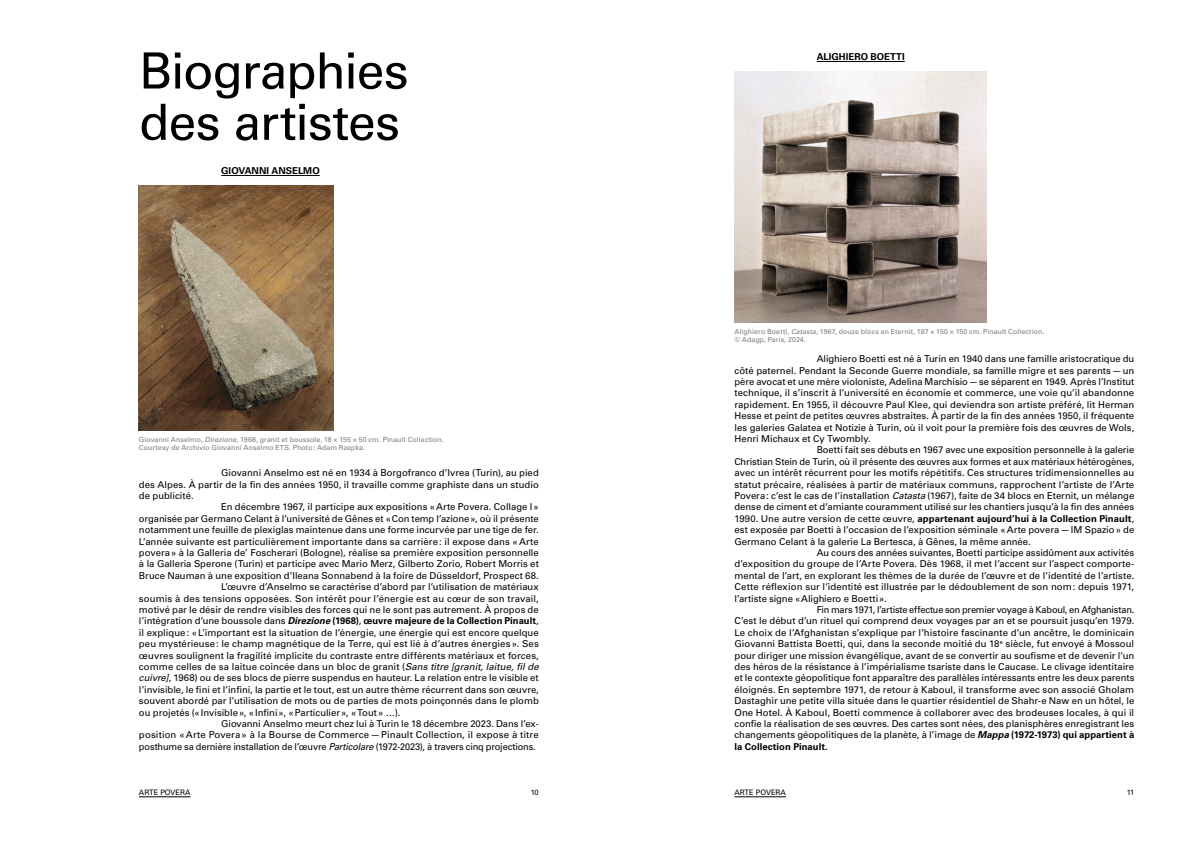
<style>
.page{position:relative;width:1191px;height:842px;background:#fff}
.page>*{position:absolute;margin:0;border:0;box-sizing:border-box;transform-origin:0 0}
.t1{font:50px/51.3px "Univers LT Std";letter-spacing:-.025em;color:#000}
.t2{font:9.5px "Univers LT Std";color:#000}
.t3{font:700 9.5px "Univers LT Std";letter-spacing:.005em;color:#000}
.t4{font:9.5px "Univers LT Std";letter-spacing:-.025em;color:#000}
.t5{font:7.5px "Univers LT Std";color:#000}
.t6{font:7px/8.4px "Univers LT Std";letter-spacing:.01em;color:#7c7b7b}
.s1{font-style:italic}
.s2{font-weight:400}
.s3{font-weight:700;font-style:italic}
.s4{font-weight:700}
</style>
<div class="page">
<hr style="left:139px;top:797px;width:51px;height:1px;background:#000">
<hr style="left:221px;top:175px;width:99px;height:1px;background:#000">
<img style="left:139px;top:185px;width:194px;height:246px">
<hr style="left:734px;top:797px;width:52px;height:1px;background:#000">
<hr style="left:816px;top:61px;width:88px;height:1px;background:#000">
<img style="left:734px;top:71px;width:253px;height:251px">
<h1 class="t1" style="left:139px;top:45px;width:271px">Biographies des artistes</h1>
<p class="t3" style="left:221px;top:165px;width:100px">GIOVANNI ANSELMO</p>
<p class="t6" style="left:139px;top:435px;width:306px">Giovanni Anselmo, <span class="s1">Direzione</span>, 1968, granit et boussole, 18 × 155 × 50 cm. Pinault Collection.<br>Courtesy de Archivio Giovanni Anselmo ETS. Photo: Adam Rzepka.</p>
<p class="t2" style="left:221px;top:467px;width:319px">Giovanni Anselmo est né en 1934 à Borgofranco d’Ivrea (Turin), au pied</p>
<p class="t2" style="left:139px;top:478px;width:401px">des Alpes. À partir de la fin des années 1950, il travaille comme graphiste dans un studio</p>
<p class="t2" style="left:139px;top:490px;width:56px">de publicité.</p>
<p class="t2" style="left:221px;top:501px;width:319px">En décembre 1967, il participe aux expositions «Arte Povera. Collage I»</p>
<p class="t2" style="left:139px;top:513px;width:401px">organisée par Germano Celant à l’université de Gênes et «Con temp l’azione», où il présente</p>
<p class="t2" style="left:139px;top:524px;width:401px">notamment une feuille de plexiglas maintenue dans une forme incurvée par une tige de fer.</p>
<p class="t2" style="left:139px;top:535px;width:401px">L’année suivante est particulièrement importante dans sa carrière: il expose dans «Arte</p>
<p class="t2" style="left:139px;top:547px;width:401px">povera» à la Galleria de’ Foscherari (Bologne), réalise sa première exposition personnelle</p>
<p class="t2" style="left:139px;top:558px;width:401px">à la Galleria Sperone (Turin) et participe avec Mario Merz, Gilberto Zorio, Robert Morris et</p>
<p class="t2" style="left:139px;top:570px;width:401px">Bruce Nauman à une exposition d’Ileana Sonnabend à la foire de Düsseldorf, Prospect 68.</p>
<p class="t2" style="left:221px;top:581px;width:319px">L’œuvre d’Anselmo se caractérise d’abord par l’utilisation de matériaux</p>
<p class="t2" style="left:139px;top:592px;width:401px">soumis à des tensions opposées. Son intérêt pour l’énergie est au cœur de son travail,</p>
<p class="t2" style="left:139px;top:604px;width:401px">motivé par le désir de rendre visibles des forces qui ne le sont pas autrement. À propos de</p>
<p class="t3" style="left:139px;top:615px;width:401px"><span class="s2">l’intégration d’une boussole dans</span> <span class="s1">Direzione</span> (1968)<span class="s2">,</span> œuvre majeure de la Collection Pinault<span class="s2">,</span></p>
<p class="t2" style="left:139px;top:627px;width:401px">il explique: «L’important est la situation de l’énergie, une énergie qui est encore quelque</p>
<p class="t2" style="left:139px;top:638px;width:401px">peu mystérieuse: le champ magnétique de la Terre, qui est lié à d’autres énergies». Ses</p>
<p class="t2" style="left:139px;top:649px;width:401px">œuvres soulignent la fragilité implicite du contraste entre différents matériaux et forces,</p>
<p class="t2" style="left:139px;top:661px;width:401px">comme celles de sa laitue coincée dans un bloc de granit (<span class="s1">Sans titre [granit, laitue, fil de</span></p>
<p class="t2" style="left:139px;top:672px;width:401px"><span class="s1">cuivre]</span>, 1968) ou de ses blocs de pierre suspendus en hauteur. La relation entre le visible et</p>
<p class="t2" style="left:139px;top:684px;width:401px">l’invisible, le fini et l’infini, la partie et le tout, est un autre thème récurrent dans son œuvre,</p>
<p class="t2" style="left:139px;top:695px;width:401px">souvent abordé par l’utilisation de mots ou de parties de mots poinçonnés dans le plomb</p>
<p class="t2" style="left:139px;top:706px;width:263px">ou projetés («Invisible», «Infini», «Particulier», «Tout» …).</p>
<p class="t2" style="left:221px;top:718px;width:319px">Giovanni Anselmo meurt chez lui à Turin le 18 décembre 2023. Dans l’ex-</p>
<p class="t2" style="left:139px;top:729px;width:401px">position «Arte Povera» à la Bourse de Commerce—Pinault Collection, il expose à titre</p>
<p class="t2" style="left:139px;top:741px;width:398px">posthume sa dernière installation de l’œuvre <span class="s1">Particolare</span> (1972-2023), à travers cinq projections.</p>
<p class="t5" style="left:139px;top:788px;width:53px">ARTE POVERA</p>
<p class="t5" style="left:531px;top:788px;width:9px">10</p>
<p class="t3" style="left:816px;top:51px;width:90px">ALIGHIERO BOETTI</p>
<p class="t6" style="left:734px;top:327px;width:311px">Alighiero Boetti, <span class="s1">Catasta</span>, 1967, douze blocs en Eternit, 187 × 150 × 150 cm. Pinault Collection. © Adagp, Paris, 2024.</p>
<p class="t2" style="left:816px;top:353px;width:319px">Alighiero Boetti est né à Turin en 1940 dans une famille aristocratique du</p>
<p class="t2" style="left:734px;top:364px;width:401px">côté paternel. Pendant la Seconde Guerre mondiale, sa famille migre et ses parents—un</p>
<p class="t2" style="left:734px;top:376px;width:401px">père avocat et une mère violoniste, Adelina Marchisio—se séparent en 1949. Après l’Institut</p>
<p class="t2" style="left:734px;top:387px;width:401px">technique, il s’inscrit à l’université en économie et commerce, une voie qu’il abandonne</p>
<p class="t2" style="left:734px;top:399px;width:401px">rapidement. En 1955, il découvre Paul Klee, qui deviendra son artiste préféré, lit Herman</p>
<p class="t2" style="left:734px;top:410px;width:401px">Hesse et peint de petites œuvres abstraites. À partir de la fin des années 1950, il fréquente</p>
<p class="t2" style="left:734px;top:421px;width:401px">les galeries Galatea et Notizie à Turin, où il voit pour la première fois des œuvres de Wols,</p>
<p class="t2" style="left:734px;top:433px;width:138px">Henri Michaux et Cy Twombly.</p>
<p class="t2" style="left:816px;top:444px;width:319px">Boetti fait ses débuts en 1967 avec une exposition personnelle à la galerie</p>
<p class="t2" style="left:734px;top:456px;width:401px">Christian Stein de Turin, où il présente des œuvres aux formes et aux matériaux hétérogènes,</p>
<p class="t2" style="left:734px;top:467px;width:401px">avec un intérêt récurrent pour les motifs répétitifs. Ces structures tridimensionnelles au</p>
<p class="t2" style="left:734px;top:478px;width:401px">statut précaire, réalisées à partir de matériaux communs, rapprochent l’artiste de l’Arte</p>
<p class="t2" style="left:734px;top:490px;width:401px">Povera: c’est le cas de l’installation <span class="s1">Catasta</span> (1967), faite de 34 blocs en Eternit, un mélange</p>
<p class="t2" style="left:734px;top:501px;width:401px">dense de ciment et d’amiante couramment utilisé sur les chantiers jusqu’à la fin des années</p>
<p class="t3" style="left:734px;top:513px;width:401px"><span class="s2">1990. Une autre version de cette œuvre,</span> appartenant aujourd’hui à la Collection Pinault<span class="s2">,</span></p>
<p class="t2" style="left:734px;top:524px;width:401px">est exposée par Boetti à l’occasion de l’exposition séminale «Arte povera—IM Spazio» de</p>
<p class="t2" style="left:734px;top:535px;width:298px">Germano Celant à la galerie La Bertesca, à Gênes, la même année.</p>
<p class="t2" style="left:816px;top:547px;width:319px">Au cours des années suivantes, Boetti participe assidûment aux activités</p>
<p class="t2" style="left:734px;top:558px;width:401px">d’exposition du groupe de l’Arte Povera. Dès 1968, il met l’accent sur l’aspect comporte-</p>
<p class="t2" style="left:734px;top:570px;width:401px">mental de l’art, en explorant les thèmes de la durée de l’œuvre et de l’identité de l’artiste.</p>
<p class="t2" style="left:734px;top:581px;width:401px">Cette réflexion sur l’identité est illustrée par le dédoublement de son nom: depuis 1971,</p>
<p class="t2" style="left:734px;top:592px;width:154px">l’artiste signe «Alighiero e Boetti».</p>
<p class="t4" style="left:816px;top:604px;width:319px">Fin mars 1971, l’artiste effectue son premier voyage à Kaboul, en Afghanistan.</p>
<p class="t2" style="left:734px;top:615px;width:401px">C’est le début d’un rituel qui comprend deux voyages par an et se poursuit jusqu’en 1979.</p>
<p class="t2" style="left:734px;top:627px;width:401px">Le choix de l’Afghanistan s’explique par l’histoire fascinante d’un ancêtre, le dominicain</p>
<p class="t2" style="left:734px;top:638px;width:401px">Giovanni Battista Boetti, qui, dans la seconde moitié du 18<sup>e</sup> siècle, fut envoyé à Mossoul</p>
<p class="t2" style="left:734px;top:649px;width:401px">pour diriger une mission évangélique, avant de se convertir au soufisme et de devenir l’un</p>
<p class="t2" style="left:734px;top:661px;width:401px">des héros de la résistance à l’impérialisme tsariste dans le Caucase. Le clivage identitaire</p>
<p class="t2" style="left:734px;top:672px;width:401px">et le contexte géopolitique font apparaître des parallèles intéressants entre les deux parents</p>
<p class="t2" style="left:734px;top:684px;width:401px">éloignés. En septembre 1971, de retour à Kaboul, il transforme avec son associé Gholam</p>
<p class="t2" style="left:734px;top:695px;width:401px">Dastaghir une petite villa située dans le quartier résidentiel de Shahr-e Naw en un hôtel, le</p>
<p class="t2" style="left:734px;top:706px;width:401px">One Hotel. À Kaboul, Boetti commence à collaborer avec des brodeuses locales, à qui il</p>
<p class="t2" style="left:734px;top:718px;width:401px">confie la réalisation de ses œuvres. Des cartes sont nées, des planisphères enregistrant les</p>
<p class="t2" style="left:734px;top:729px;width:401px">changements géopolitiques de la planète, à l’image de <span class="s3">Mappa</span> <span class="s4">(1972-1973) qui appartient à</span></p>
<p class="t3" style="left:734px;top:741px;width:95px">la Collection Pinault.</p>
<p class="t5" style="left:734px;top:788px;width:53px">ARTE POVERA</p>
<p class="t5" style="left:1127px;top:788px;width:9px">11</p>
</div>
